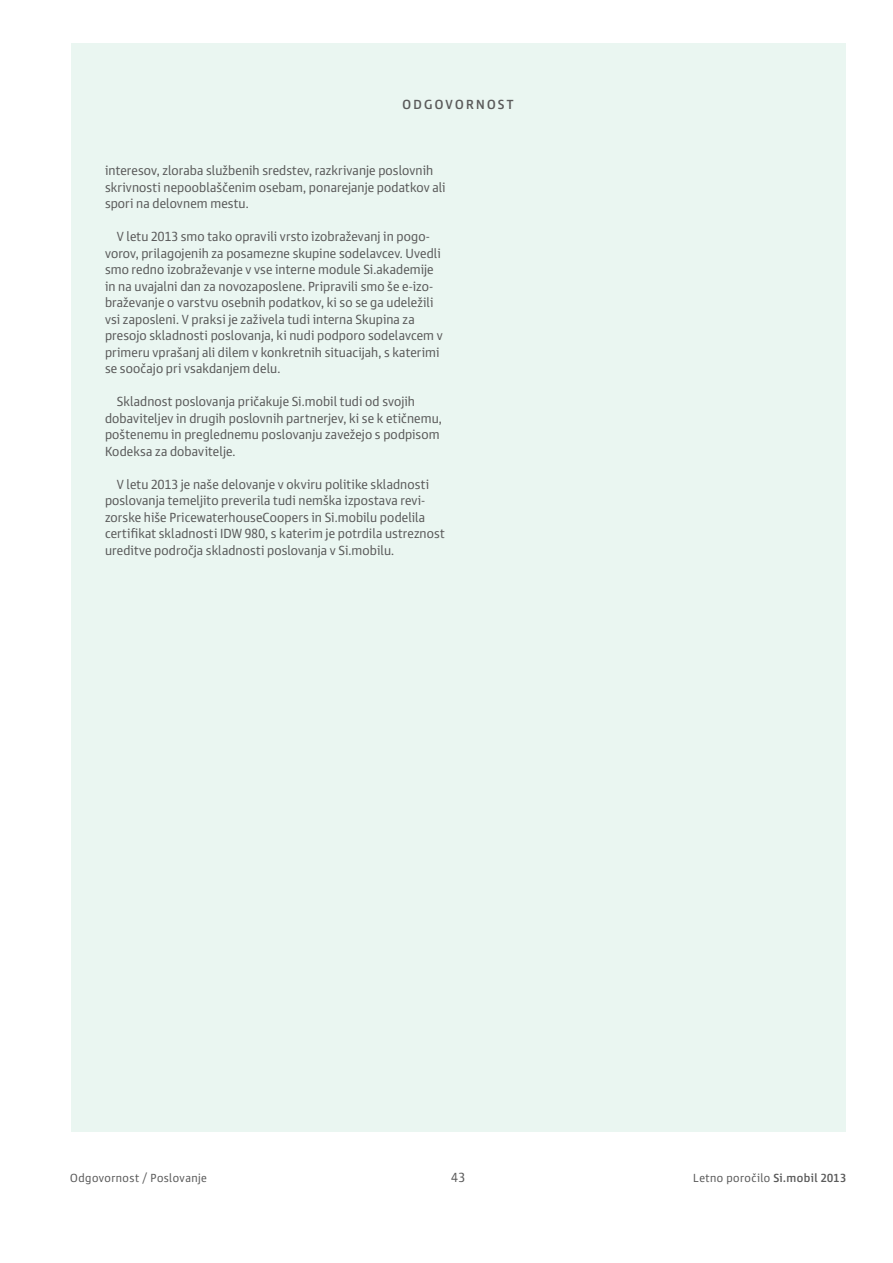
<style>
.page{position:relative;width:893px;height:1263px;background:#fff}
.page>*{position:absolute;margin:0;border:0;box-sizing:border-box;transform-origin:0 0}
.t1{font:13.5px/16.5px "Simble";letter-spacing:.005em;color:#5a5a5a}
.t2{font:500 13.5px "Simble";letter-spacing:.17em;color:#5a5a5a}
.t3{font:12px "Simble";letter-spacing:.04em;color:#5a5a5a}
.s1{font-weight:500}
</style>
<div class="page">
<div style="left:71px;top:44px;width:774px;height:1088px;background:#eaf6f1"></div>
<p class="t2" style="left:402px;top:94px;width:113px">ODGOVORNOST</p>
<p class="t1" style="left:105px;top:161px;width:342px">interesov, zloraba službenih sredstev, razkrivanje poslovnih skrivnosti nepooblaščenim osebam, ponarejanje podatkov ali spori na delovnem mestu.</p>
<p class="t1" style="left:105px;top:227px;width:339px;text-indent:12px">V letu 2013 smo tako opravili vrsto izobraževanj in pogo&shy;vorov, prilagojenih za posamezne skupine sodelavcev. Uvedli smo redno izobraževanje v vse interne module Si.akademije in na uvajalni dan za novozaposlene. Pripravili smo še e-izo&shy;braževanje o varstvu osebnih podatkov, ki so se ga udeležili vsi zaposleni. V praksi je zaživela tudi interna Skupina za presojo skladnosti poslovanja, ki nudi podporo sodelavcem v primeru vprašanj ali dilem v konkretnih situacijah, s katerimi se soočajo pri vsakdanjem delu.</p>
<p class="t1" style="left:105px;top:392px;width:338px;text-indent:12px">Skladnost poslovanja pričakuje Si.mobil tudi od svojih dobaviteljev in drugih poslovnih partnerjev, ki se k etičnemu, poštenemu in preglednemu poslovanju zavežejo s podpisom Kodeksa za dobavitelje.</p>
<p class="t1" style="left:105px;top:474px;width:341px;text-indent:12px">V letu 2013 je naše delovanje v okviru politike skladnosti poslovanja temeljito preverila tudi nemška izpostava revi&shy;zorske hiše PricewaterhouseCoopers in Si.mobilu podelila certifikat skladnosti IDW 980, s katerim je potrdila ustreznost ureditve področja skladnosti poslovanja v Si.mobilu.</p>
<p class="t3" style="left:70px;top:1168px;width:138px">Odgovornost / Poslovanje</p>
<p class="t1" style="left:451px;top:1168px;width:16px">43</p>
<p class="t3" style="left:693px;top:1168px;width:154px">Letno poročilo <span class="s1">Si.mobil 2013</span></p>
</div>
